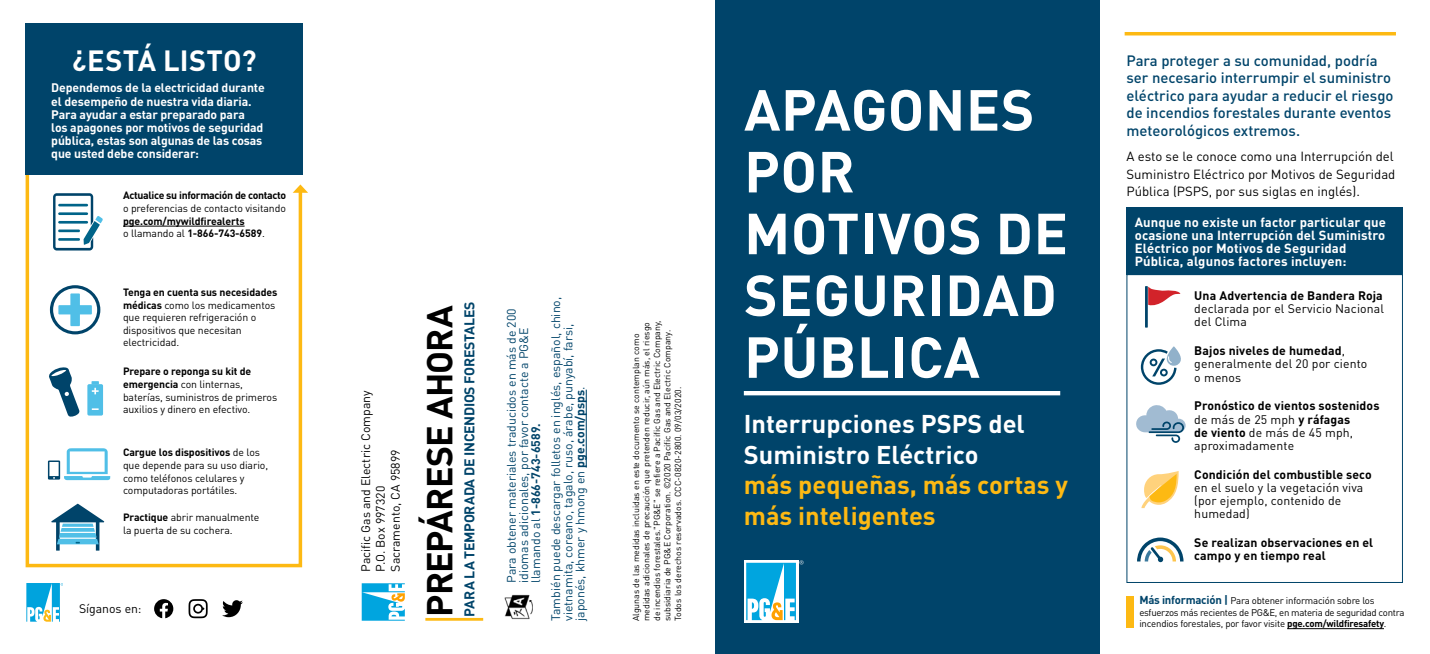
<style>
.page{position:relative;width:1430px;height:654px;background:#fff}
.page>*{position:absolute;margin:0;border:0;box-sizing:border-box;transform-origin:0 0}
.t1{font:700 56.88px/61.8px "DINOT";letter-spacing:.01em;color:#fff}
.t2{font:700 35.61px "DINOT";letter-spacing:-.03em;color:#000}
.t3{font:700 28.88px "DINOT";letter-spacing:.01em;color:#fff}
.t4{font:700 25.38px/30.4px "DINOT";color:#fff}
.t5{font:700 25.38px/30.4px "DINOT";color:#fdb913}
.t6{font:500 14.88px/17.5px "DINOT";color:#00446a}
.t7{font:700 14px "DINOT";letter-spacing:-.025em;color:#00446a}
.t8{font:700 13.12px/13.1px "DINOT";letter-spacing:.01em;color:#fff}
.t9{font:13.12px/17.5px "DINOT";color:#000}
.t10{font:12.25px/12.2px "DINOT";color:#00446a}
.t11{font:12.25px/13.1px "DINOT";letter-spacing:.01em;color:#000}
.t12{font:700 12.25px/13.1px "DINOT";letter-spacing:.01em;color:#000}
.t13{font:700 12.25px/13.1px "DINOT";letter-spacing:-.01em;color:#fff}
.t14{font:10.5px/12.6px "DINOT";letter-spacing:-.01em;color:#000}
.t15{font:700 10.5px/12.6px "DINOT";letter-spacing:-.01em;color:#000}
.t16{font:700 10.5px "DINOT";letter-spacing:-.03em;color:#000}
.t17{font:9.62px/11.5px "DINOT";letter-spacing:-.03em;color:#000}
.t18{font:8.75px/10.5px "DINOT";color:#000}
.s1{font-weight:400}
.s2{font-weight:700}
.s3{font-weight:700;font-size:11.38px;color:#00446a}
</style>
<div class="page">
<svg style="left:25px;top:171px;width:278px;height:397px"></svg>
<svg style="left:293px;top:184px;width:15px;height:9px"></svg>
<div style="left:26px;top:24px;width:277px;height:151px;background:#00446a"></div>
<hr style="left:123px;top:226px;width:122px;height:1px;background:#000">
<svg style="left:50px;top:285px;width:50px;height:49px"></svg>
<svg style="left:49px;top:366px;width:31px;height:50px"></svg>
<div style="left:87px;top:384px;width:16px;height:31px;background:#50bfe7;border-radius:2px"></div>
<svg style="left:92px;top:381px;width:7px;height:13px"></svg>
<svg style="left:92px;top:408px;width:7px;height:2px"></svg>
<svg style="left:56px;top:520px;width:4px;height:30px"></svg>
<hr style="left:96px;top:520px;width:3px;height:30px;background:#00446a">
<svg style="left:51px;top:503px;width:53px;height:41px"></svg>
<svg style="left:26px;top:583px;width:37px;height:38px"></svg>
<svg style="left:53px;top:193px;width:50px;height:57px"></svg>
<svg style="left:188px;top:599px;width:20px;height:19px"></svg>
<svg style="left:222px;top:600px;width:21px;height:17px"></svg>
<svg style="left:154px;top:599px;width:19px;height:19px"></svg>
<svg style="left:48px;top:448px;width:62px;height:32px"></svg>
<div style="left:715px;top:0;width:384px;height:654px;background:#00446a"></div>
<svg style="left:744px;top:560px;width:54px;height:62px"></svg>
<svg style="left:746px;top:560px;width:57px;height:60px;background:#5fbcd9"></svg>
<hr style="left:425px;top:618px;width:58px;height:2px;background:#fdb913">
<div style="left:360px;top:581px;width:46px;height:41px;background:#49bee8"></div>
<svg style="left:360px;top:581px;width:45px;height:39px;background:#66c5e1"></svg>
<hr style="left:586px;top:389px;width:1px;height:78px;background:#00446a">
<img style="left:504px;top:594px;width:28px;height:26px">
<div style="left:1126px;top:207px;width:276px;height:68px;background:#00446a"></div>
<svg style="left:1145px;top:286px;width:35px;height:41px"></svg>
<svg style="left:1136px;top:405px;width:49px;height:38px"></svg>
<svg style="left:1137px;top:537px;width:46px;height:25px"></svg>
<svg style="left:1141px;top:471px;width:37px;height:37px"></svg>
<svg style="left:1140px;top:346px;width:41px;height:39px"></svg>
<hr style="left:1287px;top:628px;width:96px;height:1px;background:#000">
<div style="left:1126px;top:596px;width:7px;height:31px;background:#fdb913"></div>
<hr style="left:744px;top:391px;width:316px;height:4px;background:#fff">
<hr style="left:1124px;top:32px;width:271px;height:3px;background:#fdb913">
<h3 class="t3" style="left:73px;top:42px;width:185px">¿ESTÁ LISTO?</h3>
<p class="t13" style="left:51px;top:81px;width:215px">Dependemos de la electricidad durante el desempeño de nuestra vida diaria.<br>Para ayudar a estar preparado para<br>los apagones por motivos de seguridad pública, estas son algunas de las cosas que usted debe considerar:</p>
<p class="t16" style="left:123px;top:189px;width:165px">Actualice su información de contacto</p>
<p class="t14" style="left:123px;top:201px;width:164px">o preferencias de contacto visitando</p>
<p class="t15" style="left:123px;top:214px;width:143px">pge.com/mywildfirealerts<br><span class="s1">o llamando al</span> 1-866-743-6589<span class="s1">.</span></p>
<p class="t14" style="left:123px;top:285px;width:156px"><span class="s2">Tenga en cuenta sus necesidades médicas</span> como los medicamentos que requieren refrigeración o dispositivos que necesitan electricidad.</p>
<p class="t14" style="left:123px;top:364px;width:156px"><span class="s2">Prepare o reponga su kit de emergencia</span> con linternas, baterías, suministros de primeros auxilios y dinero en efectivo.</p>
<p class="t14" style="left:123px;top:445px;width:147px"><span class="s2">Cargue los dispositivos</span> de los que depende para su uso diario, como teléfonos celulares y computadoras portátiles.</p>
<p class="t14" style="left:123px;top:510px;width:138px"><span class="s2">Practique</span> abrir manualmente la puerta de su cochera.</p>
<p class="t11" style="left:79px;top:601px;width:64px">Síganos en:</p>
<p class="t11" style="left:358px;top:571px;width:183px;line-height:14.7px;rotate:-90deg">Pacific Gas and Electric Company<br>P.O. Box 997320<br>Sacramento, CA 95899</p>
<h2 class="t2" style="left:416px;top:616px;width:313px;rotate:-90deg">PREPÁRESE AHORA</h2>
<h3 class="t7" style="left:460px;top:616px;width:317px;rotate:-90deg">PARA LA TEMPORADA DE INCENDIOS FORESTALES</h3>
<p class="t10" style="left:504px;top:583px;width:276px;rotate:-90deg">Para obtener materiales traducidos en más de 200 idiomas adicionales, por favor contacte a PG&amp;E llamando al <span class="s2">1-866-743-6589.</span></p>
<p class="t10" style="left:549px;top:620px;width:325px;rotate:-90deg">También puede descargar folletos en inglés, español, chino, vietnamita, coreano, tagalo, ruso, árabe, punyabí, farsi, japonés, khmer y hmong en <span class="s2">pge.com/psps</span>.</p>
<p class="t18" style="left:630px;top:621px;width:302px;rotate:-90deg">Algunas de las medidas incluidas en este documento se contemplan como medidas adicionales de precaución que pretenden reducir, aún más, el riesgo de incendios forestales."PG&amp;E" se refiere a Pacific Gas and Electric Company,</p>
<p class="t18" style="left:661px;top:621px;width:293px;rotate:-90deg">subsidiaria de PG&amp;E Corporation. ©2020 Pacific Gas and Electric Company.<br>Todos los derechos reservados. CCC-0820-2800. 09/03/2020.</p>
<h1 class="t1" style="left:744px;top:77px;width:325px">APAGONES<br>POR<br>MOTIVOS DE<br>SEGURIDAD<br>PÚBLICA</h1>
<h3 class="t4" style="left:744px;top:408px;width:282px">Interrupciones PSPS del<br>Suministro Eléctrico</h3>
<h3 class="t5" style="left:744px;top:469px;width:325px">más pequeñas, más cortas y más inteligentes</h3>
<h3 class="t6" style="left:1126px;top:51px;width:268px">Para proteger a su comunidad, podría ser necesario interrumpir el suministro eléctrico para ayudar a reducir el riesgo de incendios forestales durante eventos meteorológicos extremos.</h3>
<p class="t9" style="left:1126px;top:147px;width:270px">A esto se le conoce como una Interrupción del<br>Suministro Eléctrico por Motivos de Seguridad<br>Pública (PSPS, por sus siglas en inglés).</p>
<p class="t8" style="left:1134px;top:215px;width:253px">Aunque no existe un factor particular que ocasione una Interrupción del Suministro Eléctrico por Motivos de Seguridad Pública, algunos factores incluyen:</p>
<p class="t12" style="left:1194px;top:289px;width:190px">Una Advertencia de Bandera Roja</p>
<p class="t11" style="left:1194px;top:301px;width:191px">declarada por el Servicio Nacional del Clima</p>
<p class="t11" style="left:1194px;top:343px;width:174px"><span class="s2">Bajos niveles de humedad</span>, generalmente del 20 por ciento o menos</p>
<p class="t12" style="left:1194px;top:399px;width:187px">Pronóstico de vientos sostenidos <span class="s1">de más de 25 mph</span> y ráfagas<br>de viento <span class="s1">de más de 45 mph, aproximadamente</span></p>
<p class="t12" style="left:1194px;top:467px;width:179px">Condición del combustible seco</p>
<p class="t11" style="left:1194px;top:480px;width:171px">en el suelo y la vegetación viva (por ejemplo, contenido de humedad)</p>
<p class="t12" style="left:1194px;top:535px;width:180px">Se realizan observaciones en el campo y en tiempo real</p>
<p class="t17" style="left:1139px;top:594px;width:267px"><span class="s3">Más información |</span> Para obtener información sobre los esfuerzos más recientes de PG&amp;E, en materia de seguridad contra incendios forestales, por favor visite <span class="s2">pge.com/wildfiresafety</span>.</p>
</div>
